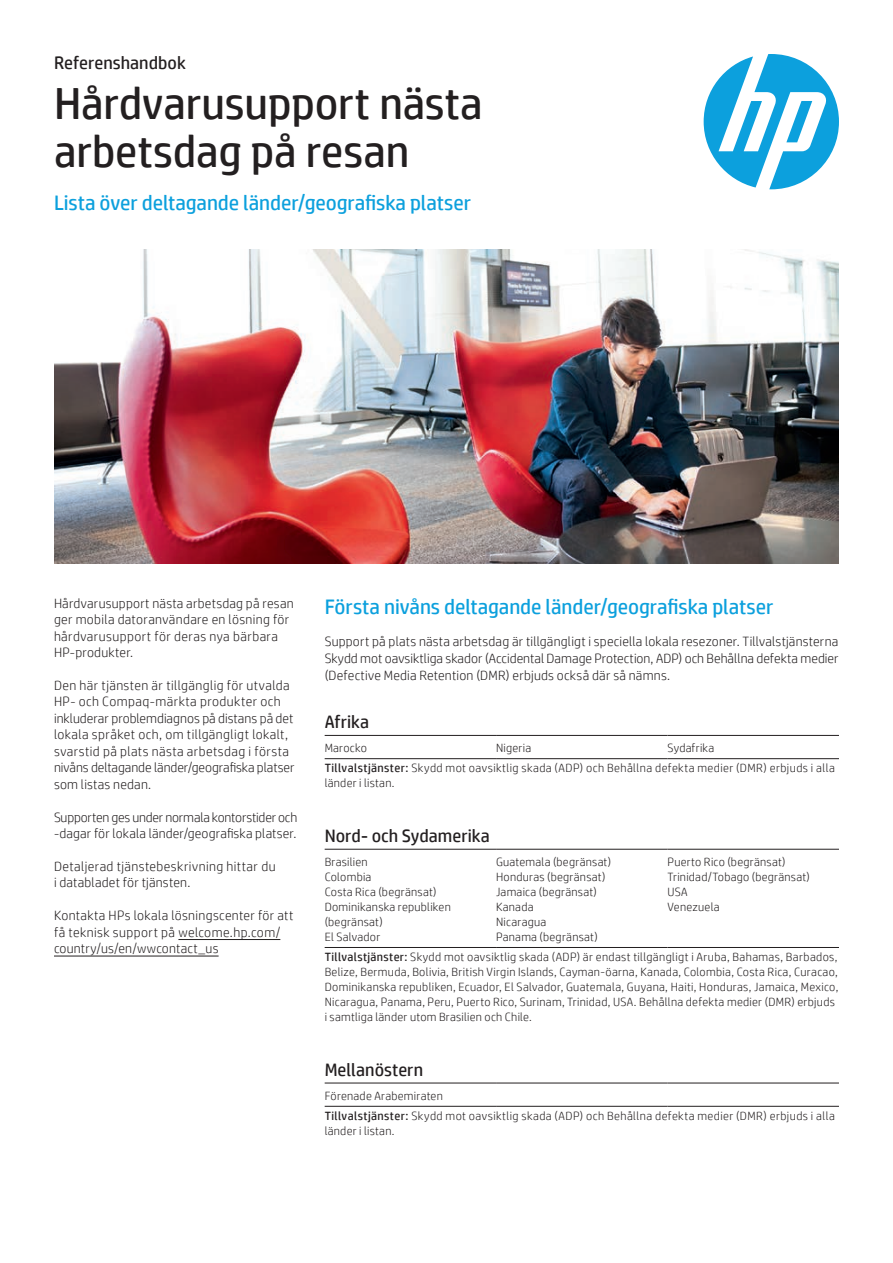
<style>
.page{position:relative;width:893px;height:1263px;background:#fff}
.page>*{position:absolute;margin:0;border:0;box-sizing:border-box;transform-origin:0 0}
.Cover_headline_30_32{font:45px/48px "HP Simplified";letter-spacing:-.005em;color:#231f20}
.Subhead_14_16_bold_b{font:21px "HP Simplified";letter-spacing:-.005em;color:#0ca0dd}
.Cover_subhead_14_16{font:21px "HP Simplified";letter-spacing:-.005em;color:#0ca0dd}
.Body_header_bold{font:18px "HP Simplified";color:#231f20}
.Document_type_for_12{font:18px "HP Simplified";color:#231f20}
.Body{font:300 13.5px/16.5px "HP Simplified";letter-spacing:.02em;color:#231f20}
.Body-2{font:300 13.5px/16.5px "HP Simplified";letter-spacing:-.005em;color:#231f20}
.Table_text_8pt_last{font:300 12px/15px "HP Simplified";letter-spacing:.025em;color:#231f20}
.Table_text_no_space{font:300 12px/15px "HP Simplified";letter-spacing:.02em;color:#231f20}
.Table_text{font:300 12px/15px "HP Simplified";letter-spacing:.035em;color:#231f20}
.s1{font-weight:400}
</style>
<div class="page">
<svg style="left:704px;top:54px;width:135px;height:135px"></svg>
<img style="left:54px;top:249px;width:785px;height:314px">
<hr style="left:178px;top:939px;width:102px;height:1px;background:#231f20">
<hr style="left:54px;top:956px;width:165px;height:1px;background:#231f20">
<hr style="left:325px;top:735px;width:171px;height:1px;background:#231f20">
<hr style="left:496px;top:735px;width:171px;height:1px;background:#231f20">
<hr style="left:667px;top:735px;width:172px;height:1px;background:#231f20">
<hr style="left:325px;top:758px;width:171px;height:1px;background:#231f20">
<hr style="left:496px;top:758px;width:171px;height:1px;background:#231f20">
<hr style="left:667px;top:758px;width:172px;height:1px;background:#231f20">
<hr style="left:325px;top:849px;width:171px;height:1px;background:#231f20">
<hr style="left:496px;top:849px;width:171px;height:1px;background:#231f20">
<hr style="left:667px;top:849px;width:172px;height:1px;background:#231f20">
<hr style="left:325px;top:947px;width:171px;height:1px;background:#231f20">
<hr style="left:496px;top:947px;width:171px;height:1px;background:#231f20">
<hr style="left:667px;top:947px;width:172px;height:1px;background:#231f20">
<hr style="left:325px;top:1083px;width:171px;height:1px;background:#231f20">
<hr style="left:496px;top:1083px;width:171px;height:1px;background:#231f20">
<hr style="left:667px;top:1083px;width:172px;height:1px;background:#231f20">
<hr style="left:325px;top:1106px;width:171px;height:1px;background:#231f20">
<hr style="left:496px;top:1106px;width:171px;height:1px;background:#231f20">
<hr style="left:667px;top:1106px;width:172px;height:1px;background:#231f20">
<p class="Document_type_for_12" style="left:54px;top:51px;width:133px">Referenshandbok</p>
<p class="Cover_headline_30_32" style="left:54px;top:79px;width:430px">Hårdvarusupport nästa arbetsdag på resan</p>
<p class="Cover_subhead_14_16" style="left:54px;top:189px;width:419px">Lista över deltagande länder/geografiska platser</p>
<p class="Body" style="left:54px;top:594px;width:241px">Hårdvarusupport nästa arbetsdag på resan ger mobila datoranvändare en lösning för hårdvarusupport för deras nya bärbara HP-produkter.</p>
<p class="Body" style="left:54px;top:677px;width:242px">Den här tjänsten är tillgänglig för utvalda HP- och Compaq-märkta produkter och inkluderar problemdiagnos på distans på det lokala språket och, om tillgängligt lokalt, svarstid på plats nästa arbetsdag i första nivåns deltagande länder/geografiska platser som listas nedan.</p>
<p class="Body-2" style="left:54px;top:808px;width:245px">Supporten ges under normala kontorstider och -dagar för lokala länder/geografiska platser.</p>
<p class="Body" style="left:54px;top:857px;width:223px">Detaljerad tjänstebeskrivning hittar du i databladet för tjänsten.</p>
<p class="Body" style="left:54px;top:907px;width:241px">Kontakta HPs lokala lösningscenter för att få teknisk support på welcome.hp.com/ country/us/en/wwcontact_us</p>
<p class="Subhead_14_16_bold_b" style="left:325px;top:593px;width:450px">Första nivåns deltagande länder/geografiska platser</p>
<p class="Body" style="left:325px;top:633px;width:515px;text-align:justify">Support på plats nästa arbetsdag är tillgängligt i speciella lokala resezoner. Tillvalstjänsterna Skydd mot oavsiktliga skador (Accidental Damage Protection, ADP) och Behållna defekta medier (Defective Media Retention (DMR) erbjuds också där så nämns.</p>
<p class="Body_header_bold" style="left:325px;top:710px;width:46px">Afrika</p>
<p class="Table_text_no_space" style="left:325px;top:740px;width:44px">Marocko</p>
<p class="Table_text_no_space" style="left:496px;top:740px;width:37px">Nigeria</p>
<p class="Table_text_no_space" style="left:667px;top:740px;width:48px">Sydafrika</p>
<p class="Table_text_8pt_last" style="left:325px;top:760px;width:512px"><span class="s1">Tillvalstjänster:</span> Skydd mot oavsiktlig skada (ADP) och Behållna defekta medier (DMR) erbjuds i alla länder i listan.</p>
<p class="Body_header_bold" style="left:325px;top:824px;width:167px">Nord- och Sydamerika</p>
<p class="Table_text_no_space" style="left:325px;top:854px;width:45px">Brasilien</p>
<p class="Table_text_no_space" style="left:325px;top:869px;width:48px">Colombia</p>
<p class="Table_text_no_space" style="left:325px;top:884px;width:113px">Costa Rica (begränsat)</p>
<p class="Table_text_no_space" style="left:325px;top:899px;width:128px">Dominikanska republiken (begränsat)</p>
<p class="Table_text_no_space" style="left:325px;top:929px;width:57px">El Salvador</p>
<p class="Table_text_no_space" style="left:496px;top:854px;width:117px">Guatemala (begränsat)</p>
<p class="Table_text_no_space" style="left:496px;top:869px;width:111px">Honduras (begränsat)</p>
<p class="Table_text_no_space" style="left:496px;top:884px;width:102px">Jamaica (begränsat)</p>
<p class="Table_text_no_space" style="left:496px;top:899px;width:39px">Kanada</p>
<p class="Table_text_no_space" style="left:496px;top:914px;width:52px">Nicaragua</p>
<p class="Table_text_no_space" style="left:496px;top:929px;width:103px">Panama (begränsat)</p>
<p class="Table_text_no_space" style="left:667px;top:854px;width:119px">Puerto Rico (begränsat)</p>
<p class="Table_text_no_space" style="left:667px;top:869px;width:144px">Trinidad/Tobago (begränsat)</p>
<p class="Table_text_no_space" style="left:667px;top:884px;width:22px">USA</p>
<p class="Table_text_no_space" style="left:667px;top:899px;width:54px">Venezuela</p>
<p class="Table_text_8pt_last" style="left:325px;top:949px;width:515px"><span class="s1">Tillvalstjänster:</span> Skydd mot oavsiktlig skada (ADP) är endast tillgängligt i Aruba, Bahamas, Barbados, Belize, Bermuda, Bolivia, British Virgin Islands, Cayman-öarna, Kanada, Colombia, Costa Rica, Curacao, Dominikanska republiken, Ecuador, El Salvador, Guatemala, Guyana, Haiti, Honduras, Jamaica, Mexico, Nicaragua, Panama, Peru, Puerto Rico, Surinam, Trinidad, USA. Behållna defekta medier (DMR) erbjuds i samtliga länder utom Brasilien och Chile.</p>
<p class="Body_header_bold" style="left:325px;top:1058px;width:100px">Mellanöstern</p>
<p class="Table_text_no_space" style="left:325px;top:1087px;width:120px">Förenade Arabemiraten</p>
<p class="Table_text" style="left:325px;top:1108px;width:512px"><span class="s1">Tillvalstjänster:</span> Skydd mot oavsiktlig skada (ADP) och Behållna defekta medier (DMR) erbjuds i alla länder i listan.</p>
</div>
